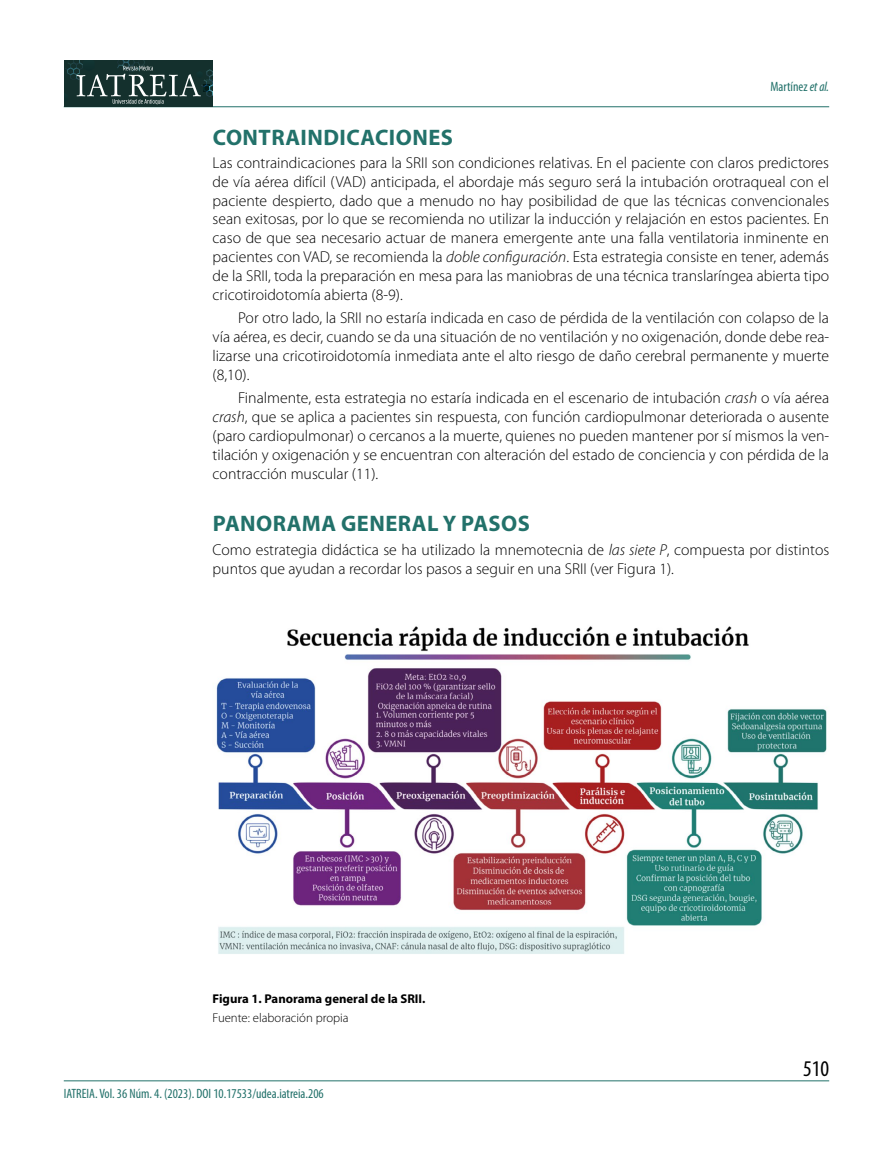
<style>
.page{position:relative;width:893px;height:1149px;background:#fff}
.page>*{position:absolute;margin:0;border:0;box-sizing:border-box;transform-origin:0 0}
.t1{font:700 22.5px "Myriad Pro";letter-spacing:.02em;color:#22716a}
.t2{font:condensed 22.5px "Myriad Pro";color:#000}
.t3{font:300 15.75px/18.9px "Myriad Pro";color:#000;text-align:justify}
.t4{font:condensed 13.5px "Myriad Pro";color:#22716a}
.t5{font:700 12.75px "Myriad Pro";color:#000}
.t6{font:300 12.75px "Myriad Pro";color:#000}
.s1{font-style:italic}
</style>
<div class="page">
<hr style="left:64px;top:106px;width:765px;height:1px;background:#22716a">
<hr style="left:64px;top:1080px;width:765px;height:1px;background:#22716a">
<div style="left:64px;top:61px;width:149px;height:46px;background:#14302d"></div>
<svg style="left:65px;top:61px;width:148px;height:43px"></svg>
<img style="left:216px;top:626px;width:611px;height:328px">
<p class="t4" style="left:770px;top:78px;width:60px">Martínez <span class="s1">et al.</span></p>
<h1 class="t1" style="left:213px;top:122px;width:242px">CONTRAINDICACIONES</h1>
<p class="t3" style="left:213px;top:153px;width:618px">Las contraindicaciones para la SRII son condiciones relativas. En el paciente con claros predictores de vía aérea difícil (VAD) anticipada, el abordaje más seguro será la intubación orotraqueal con el paciente despierto, dado que a menudo no hay posibilidad de que las técnicas convencionales sean exitosas, por lo que se recomienda no utilizar la inducción y relajación en estos pacientes. En caso de que sea necesario actuar de manera emergente ante una falla ventilatoria inminente en pacientes con VAD, se recomienda la <span class="s1">doble configuración</span>. Esta estrategia consiste en tener, además de la SRII, toda la preparación en mesa para las maniobras de una técnica translaríngea abierta tipo cricotiroidotomía abierta (8-9).</p>
<p class="t3" style="left:213px;top:309px;width:618px;text-indent:26px">Por otro lado, la SRII no estaría indicada en caso de pérdida de la ventilación con colapso de la vía aérea, es decir, cuando se da una situación de no ventilación y no oxigenación, donde debe rea&shy;lizarse una cricotiroidotomía inmediata ante el alto riesgo de daño cerebral permanente y muerte (8,10).</p>
<p class="t3" style="left:213px;top:388px;width:618px;text-indent:26px">Finalmente, esta estrategia no estaría indicada en el escenario de intubación <span class="s1">crash</span> o vía aérea <span class="s1">crash</span>, que se aplica a pacientes sin respuesta, con función cardiopulmonar deteriorada o ausente (paro cardiopulmonar) o cercanos a la muerte, quienes no pueden mantener por sí mismos la ven&shy;tilación y oxigenación y se encuentran con alteración del estado de conciencia y con pérdida de la contracción muscular (11).</p>
<h1 class="t1" style="left:213px;top:509px;width:319px">PANORAMA GENERAL Y PASOS</h1>
<p class="t3" style="left:213px;top:540px;width:618px">Como estrategia didáctica se ha utilizado la mnemotecnia de <span class="s1">las siete P</span>, compuesta por distintos puntos que ayudan a recordar los pasos a seguir en una SRII (ver Figura 1).</p>
<p class="t5" style="left:213px;top:989px;width:214px">Figura 1. Panorama general de la SRII.</p>
<p class="t6" style="left:213px;top:1010px;width:137px">Fuente: elaboración propia</p>
<p class="t4" style="left:64px;top:1085px;width:261px">IATREIA. Vol. 36 Núm. 4. (2023). DOI 10.17533/udea.iatreia.206</p>
<h1 class="t2" style="left:803px;top:1054px;width:27px">510</h1>
</div>
